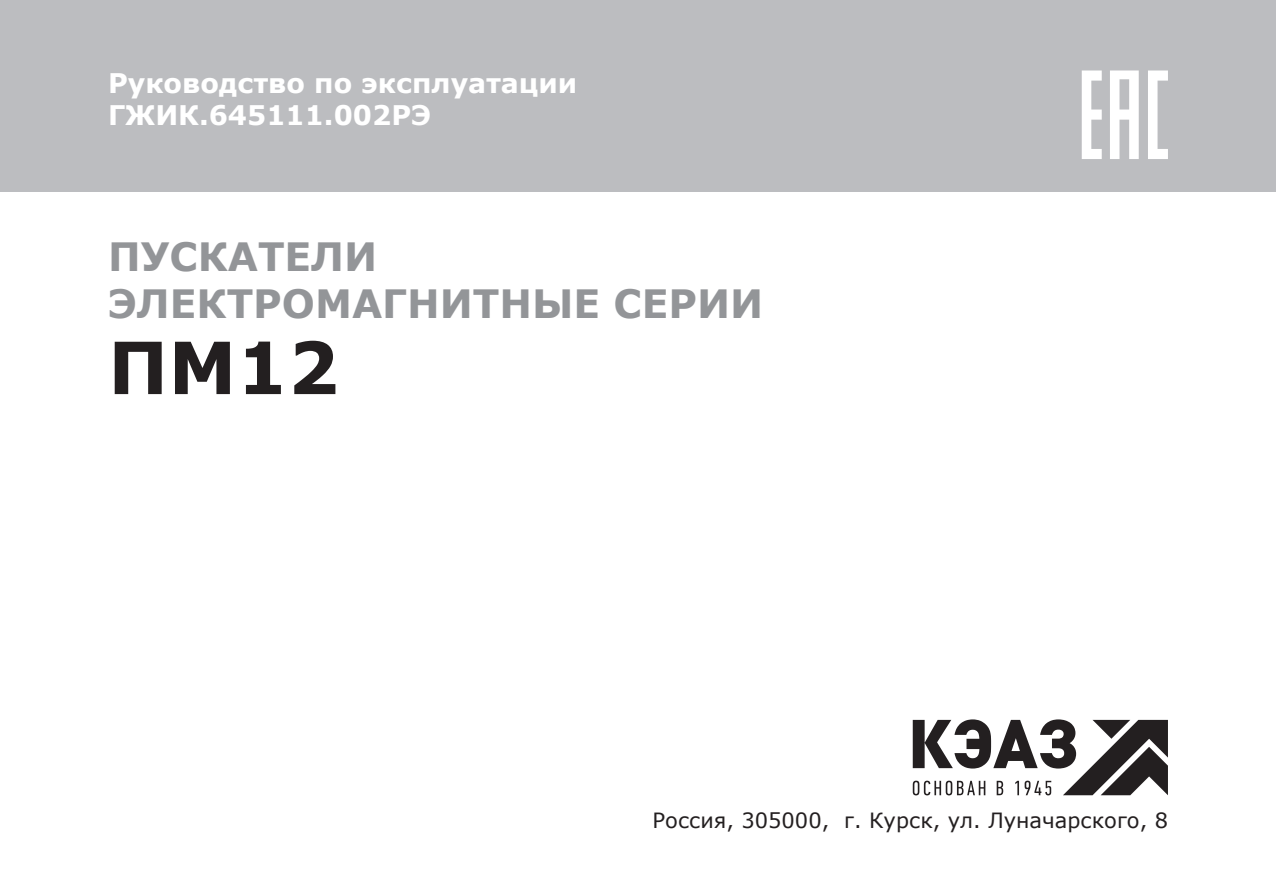
<style>
.page{position:relative;width:1276px;height:893px;background:#fff}
.page>*{position:absolute;margin:0;border:0;box-sizing:border-box;transform-origin:0 0}
.Заголовок_2{font:700 72px "Verdana";color:#231f20}
.Заголовок_2-2{font:700 39px "Verdana";color:#939598}
.t1{font:700 27px "Verdana";color:#fff}
.Обычный{font:21px "Verdana";color:#231f20}
</style>
<div class="page">
<svg style="left:912px;top:719px;width:256px;height:76px"></svg>
<div style="left:0;top:0;width:1276px;height:191px;background:#bcbdc0"></div>
<svg style="left:1081px;top:70px;width:87px;height:89px"></svg>
<p class="t1" style="left:108px;top:64px;width:471px">Руководство по эксплуатации</p>
<p class="t1" style="left:108px;top:96px;width:325px">ГЖИК.645111.002РЭ</p>
<p class="Заголовок_2-2" style="left:108px;top:229px;width:271px">ПУСКАТЕЛИ</p>
<p class="Заголовок_2-2" style="left:108px;top:276px;width:656px">ЭЛЕКТРОМАГНИТНЫЕ СЕРИИ</p>
<p class="Заголовок_2" style="left:108px;top:317px;width:232px">ПМ12</p>
<p class="Обычный" style="left:652px;top:806px;width:517px">Россия, 305000, г. Курск, ул. Луначарского, 8</p>
</div>
